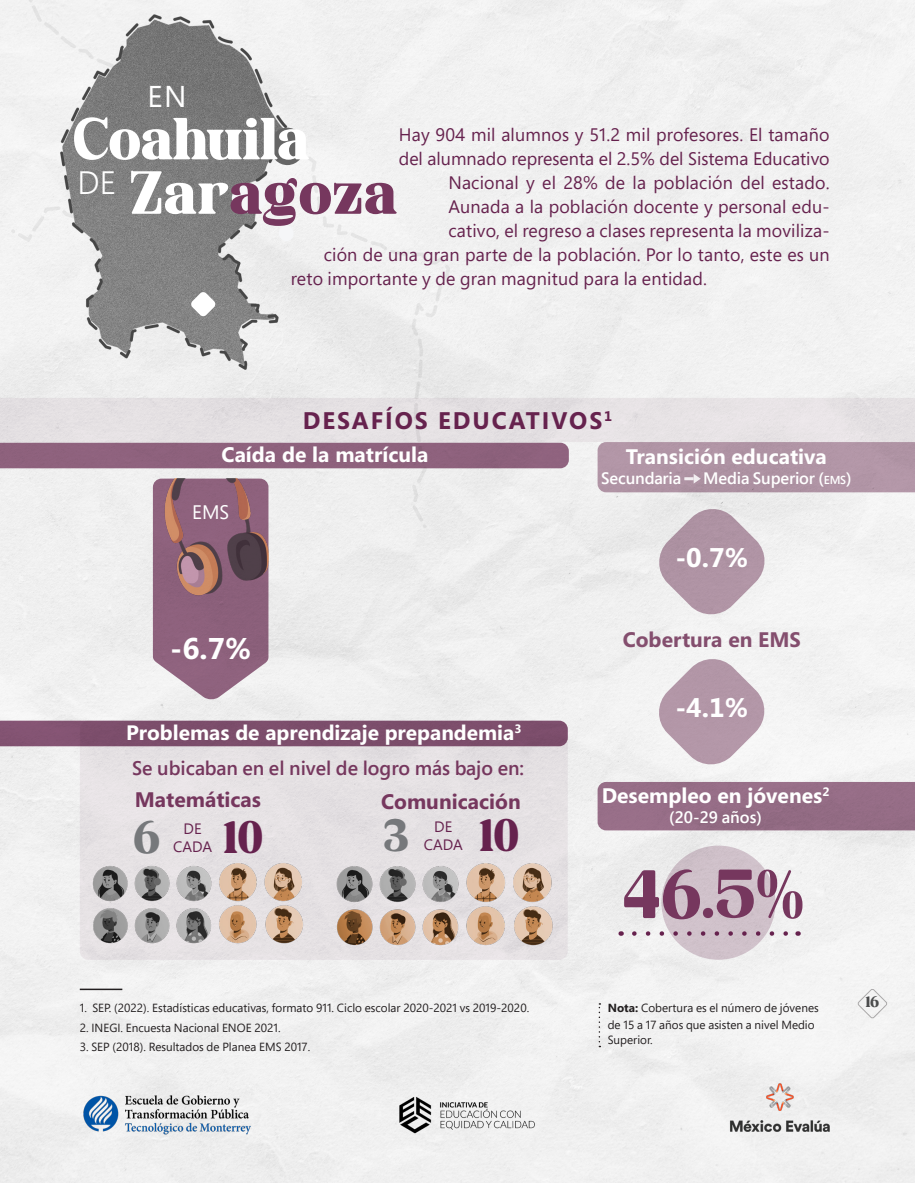
<style>
.page{position:relative;width:915px;height:1183px;background:#fff}
.page>*{position:absolute;margin:0;border:0;box-sizing:border-box;transform-origin:0 0}
.t1{font:67.5px "Merger";color:#76375e}
.t2{font:60px "Merger";letter-spacing:.01em;color:#76375e}
.t3{font:58.5px "Merger";letter-spacing:-.01em;color:#fff}
.t4{font:45px "Merger";color:#66224e}
.t5{font:45px "Merger";color:#76787b}
.t6{font:700 30px "Segoe";color:#fff}
.t7{font:30px "Segoe Pro";color:#fff}
.t8{font:700 27px "Segoe";color:#fff}
.t9{font:700 24px "Segoe";letter-spacing:.08em;color:#66224e}
.t10{font:700 21px "Segoe";color:#fff}
.t11{font:700 21px "Segoe";color:#76375e}
.t12{font:700 21px "Segoe";color:#844e6e}
.t13{font:700 20.85px "Segoe";color:#fff}
.t14{font:600 19.65px "Segoe Pro";color:#76375e}
.t15{font:19.5px "Segoe Pro";color:#fff}
.t16{font:18px "Segoe Pro";letter-spacing:.01em;color:#66224e}
.t17{font:600 16.5px "Segoe Pro";letter-spacing:-.01em;color:#fff}
.t18{font:15px "Segoe Pro";color:#66224e}
.t19{font:15px "Merger";color:#4b4c4d}
.t20{font:11.7px/16.5px "Segoe Pro";color:#231f20}
.s1{color:#fff}
.s2{font-size:11.55px}
.s3{font-family:"Segoe";font-weight:700}
</style>
<div class="page">
<img style="left:0;top:0;width:914px;height:1182px">
<div style="left:279px;top:225px;width:14px;height:16px;background:#f5f6f8;border-radius:50%"></div>
<div style="left:269px;top:127px;width:36px;height:38px;background:#666;border-radius:50%"></div>
<div style="left:231px;top:183px;width:36px;height:30px;background:#f5f6f8;border-radius:50%"></div>
<svg style="left:856px;top:988px;width:31px;height:30px"></svg>
<img style="left:80px;top:1092px;width:174px;height:44px">
<img style="left:398px;top:1080px;width:138px;height:68px">
<img style="left:719px;top:1062px;width:110px;height:69px">
<svg style="left:191px;top:291px;width:25px;height:25px"></svg>
<svg style="left:152px;top:613px;width:117px;height:87px"></svg>
<div style="left:153px;top:478px;width:115px;height:184px;background:#8d617c;border-radius:9px"></div>
<div style="left:661px;top:845px;width:114px;height:114px;background:#d0c1ca;border-radius:50%"></div>
<svg style="left:656px;top:506px;width:111px;height:111px"></svg>
<svg style="left:655px;top:656px;width:112px;height:111px"></svg>
<div style="left:0;top:720px;width:567px;height:26px;background:#845473"></div>
<svg style="left:80px;top:720px;width:487px;height:239px;background:#d4c9d0"></svg>
<div style="left:597px;top:781px;width:317px;height:49px;background:#966d86"></div>
<svg style="left:634px;top:931px;width:156px;height:4px"></svg>
<img style="left:164px;top:492px;width:104px;height:104px">
<img style="left:333px;top:859px;width:221px;height:90px">
<img style="left:91px;top:859px;width:212px;height:87px">
<svg style="left:0;top:398px;width:914px;height:94px;background:#ccbdc6"></svg>
<hr style="left:80px;top:988px;width:42px;height:1px;background:#231f20">
<svg style="left:598px;top:1002px;width:2px;height:44px"></svg>
<p class="t7" style="left:147px;top:76px;width:41px">EN</p>
<p class="t3" style="left:73px;top:94px;width:238px">Coahuila</p>
<p class="t2" style="left:78px;top:147px;width:321px"><sup>DE</sup> <span class="s1">Zar</span>agoza</p>
<p class="t16" style="left:398px;top:122px;width:432px">Hay 904 mil alumnos y 51.2 mil profesores. El tamaño</p>
<p class="t16" style="left:398px;top:146px;width:432px">del alumnado representa el 2.5% del Sistema Educativo</p>
<p class="t16" style="left:448px;top:170px;width:382px">Nacional y el 28% de la población del estado.</p>
<p class="t16" style="left:448px;top:194px;width:383px">Aunada a la población docente y personal edu-</p>
<p class="t16" style="left:448px;top:218px;width:383px">cativo, el regreso a clases representa la moviliza-</p>
<p class="t16" style="left:323px;top:242px;width:507px">ción de una gran parte de la población. Por lo tanto, este es un</p>
<p class="t16" style="left:290px;top:266px;width:418px">reto importante y de gran magnitud para la entidad.</p>
<p class="t9" style="left:303px;top:403px;width:311px">DESAFÍOS EDUCATIVOS<sup>1</sup></p>
<p class="t10" style="left:221px;top:439px;width:208px">Caída de la matrícula</p>
<p class="t15" style="left:192px;top:498px;width:39px">EMS</p>
<p class="t6" style="left:170px;top:627px;width:82px">-6.7%</p>
<p class="t13" style="left:126px;top:717px;width:396px">Problemas de aprendizaje prepandemia<sup>3</sup></p>
<p class="t14" style="left:132px;top:754px;width:393px">Se ubicaban en el nivel de logro más bajo en:</p>
<p class="t11" style="left:135px;top:784px;width:128px">Matemáticas</p>
<p class="t11" style="left:381px;top:786px;width:141px">Comunicación</p>
<p class="t5" style="left:133px;top:802px;width:29px">6</p>
<p class="t4" style="left:223px;top:802px;width:42px">10</p>
<p class="t5" style="left:383px;top:801px;width:27px">3</p>
<p class="t18" style="left:183px;top:817px;width:20px">DE</p>
<p class="t18" style="left:173px;top:835px;width:40px">CADA</p>
<p class="t18" style="left:434px;top:816px;width:20px">DE</p>
<p class="t18" style="left:423px;top:834px;width:40px">CADA</p>
<p class="t4" style="left:479px;top:801px;width:42px">10</p>
<p class="t10" style="left:625px;top:442px;width:202px">Transición educativa</p>
<p class="t17" style="left:601px;top:467px;width:81px">Secundaria</p>
<p class="t17" style="left:703px;top:467px;width:150px">Media Superior (<span class="s2">EMS</span>)</p>
<p class="t8" style="left:675px;top:538px;width:74px">-0.7%</p>
<p class="t12" style="left:622px;top:624px;width:179px">Cobertura en EMS</p>
<p class="t8" style="left:675px;top:688px;width:74px">-4.1%</p>
<p class="t10" style="left:601px;top:780px;width:229px">Desempleo en jóvenes<sup>2</sup></p>
<p class="t17" style="left:669px;top:805px;width:94px">(20-29 años)</p>
<p class="t1" style="left:622px;top:843px;width:183px">46.5%</p>
<p class="t20" style="left:80px;top:999px;width:451px">1. SEP. (2022). Estadísticas educativas, formato 911. Ciclo escolar 2020-2021 vs 2019-2020.</p>
<p class="t20" style="left:80px;top:1018px;width:202px">2. INEGI. Encuesta Nacional ENOE 2021.</p>
<p class="t20" style="left:80px;top:1038px;width:232px">3. SEP (2018). Resultados de Planea EMS 2017.</p>
<p class="t20" style="left:607px;top:999px;width:212px"><span class="s3">Nota:</span> Cobertura es el número de jóvenes de 15 a 17 años que asisten a nivel Medio</p>
<p class="t20" style="left:607px;top:1030px;width:46px">Superior.</p>
<p class="t19" style="left:865px;top:990px;width:15px">16</p>
</div>
